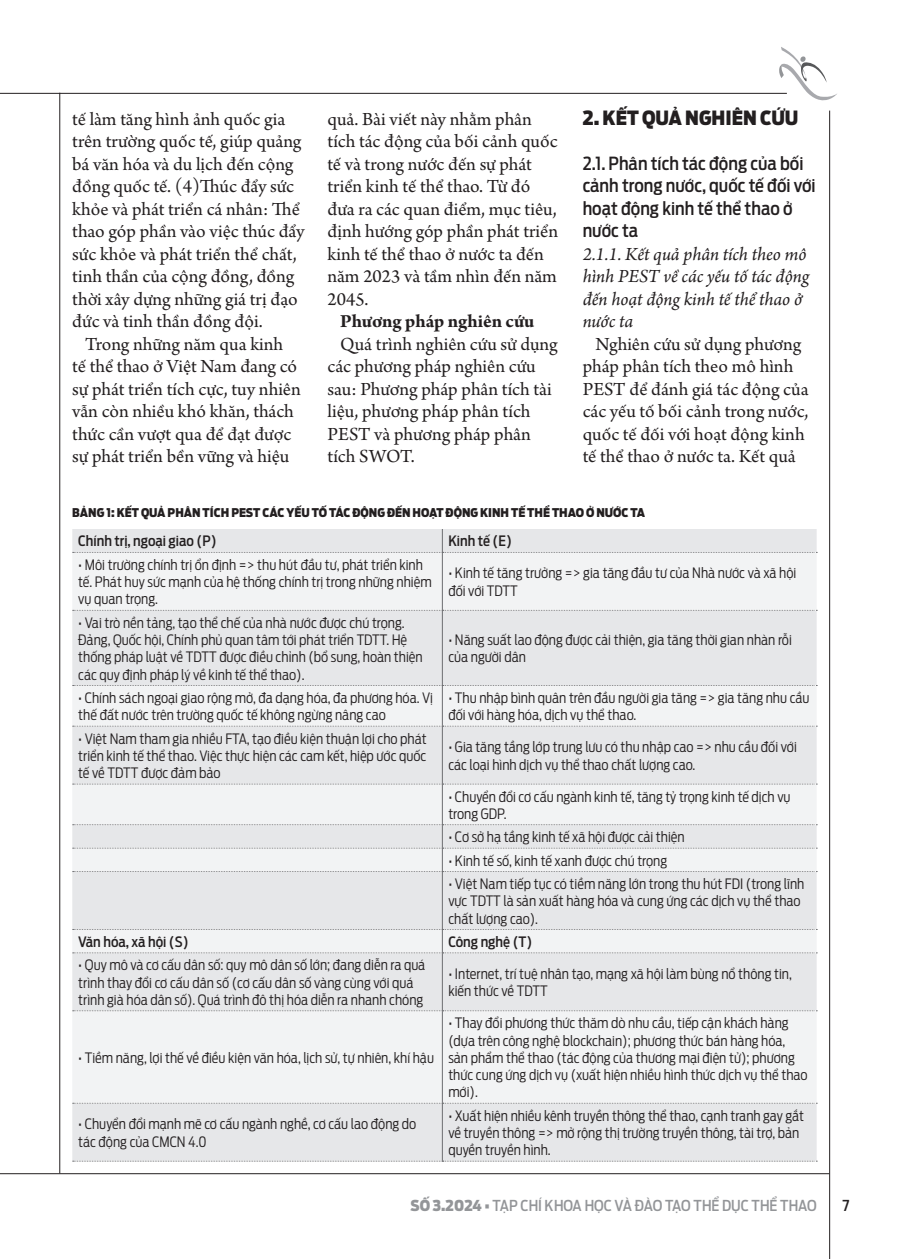
<style>
.page{position:relative;width:906px;height:1259px;background:#fff}
.page>*{position:absolute;margin:0;border:0;box-sizing:border-box;transform-origin:0 0}
.t1{font:19.5px/22.5px "Arno Pro";color:#231f20}
.t2{font:italic 19.5px/22.5px "Arno Pro";letter-spacing:-.005em;color:#231f20}
.t3{font:700 19.5px "Arno Pro";letter-spacing:-.005em;color:#231f20}
.t4{font:900 19.5px "Antenna Cond";color:#231f20}
.t5{font:500 18px/22.5px "Antenna Cond";color:#231f20}
.t6{font:500 15px "Antenna Cond";color:#939598}
.t7{font:500 15px "Antenna Cond";color:#231f20}
.t8{font:300 14.25px/17.2px "Antenna Cond";color:#231f20}
.t9{font:500 14.25px "Antenna Cond";color:#231f20}
.t10{font:900 12px "Antenna Cond";color:#231f20}
.s1{font-weight:900}
</style>
<div class="page">
<hr style="left:0;top:93px;width:787px;height:1px;background:#231f20">
<hr style="left:0;top:1173px;width:829px;height:1px;background:#231f20">
<hr style="left:829px;top:111px;width:1px;height:1148px;background:#231f20">
<hr style="left:59px;top:93px;width:1px;height:1080px;background:#231f20">
<svg style="left:779px;top:47px;width:58px;height:54px"></svg>
<div style="left:72px;top:529px;width:744px;height:632px;background:#e6e7e9"></div>
<svg style="left:72px;top:552px;width:744px;height:551px;fill:#e6e7e9"></svg>
<hr style="left:442px;top:553px;width:1px;height:57px;background:#6c6d70">
<hr style="left:442px;top:611px;width:1px;height:74px;background:#6c6d70">
<hr style="left:442px;top:686px;width:1px;height:40px;background:#6c6d70">
<hr style="left:442px;top:726px;width:1px;height:57px;background:#6c6d70">
<hr style="left:442px;top:784px;width:1px;height:40px;background:#6c6d70">
<hr style="left:442px;top:872px;width:1px;height:57px;background:#6c6d70">
<hr style="left:442px;top:953px;width:1px;height:57px;background:#6c6d70">
<hr style="left:442px;top:1011px;width:1px;height:91px;background:#6c6d70">
<hr style="left:442px;top:1103px;width:1px;height:57px;background:#6c6d70">
<div style="left:73px;top:529px;width:744px;height:24px;background:#e6e7e9"></div>
<svg style="left:73px;top:610px;width:744px;height:1px"></svg>
<svg style="left:73px;top:685px;width:744px;height:1px"></svg>
<svg style="left:73px;top:726px;width:744px;height:1px"></svg>
<svg style="left:73px;top:783px;width:744px;height:1px"></svg>
<svg style="left:73px;top:824px;width:744px;height:48px"></svg>
<svg style="left:73px;top:929px;width:744px;height:24px"></svg>
<svg style="left:73px;top:1010px;width:744px;height:1px"></svg>
<svg style="left:73px;top:1102px;width:744px;height:1px"></svg>
<svg style="left:73px;top:1160px;width:744px;height:1px"></svg>
<p class="t1" style="left:72px;top:108px;width:234px">tế làm tăng hình ảnh quốc gia trên trường quốc tế, giúp quảng bá văn hóa và du lịch đến cộng đồng quốc tế. (4)Thúc đẩy sức khỏe và phát triển cá nhân: Thể thao góp phần vào việc thúc đẩy sức khỏe và phát triển thể chất, tinh thần của cộng đồng, đồng thời xây dựng những giá trị đạo đức và tinh thần đồng đội.</p>
<h1 class="t1" style="left:72px;top:333px;width:230px;text-align:center">Trong những năm qua kinh<br>tế thể thao ở Việt Nam đang có sự phát triển tích cực, tuy nhiên vẫn còn nhiều khó khăn, thách thức cần vượt qua để đạt được sự phát triển bền vững và hiệu</h1>
<h1 class="t1" style="left:327px;top:108px;width:232px">quả. Bài viết này nhằm phân tích tác động của bối cảnh quốc tế và trong nước đến sự phát triển kinh tế thể thao. Từ đó đưa ra các quan điểm, mục tiêu, định hướng góp phần phát triển kinh tế thể thao ở nước ta đến năm 2023 và tầm nhìn đến năm<br>2045.</h1>
<h1 class="t3" style="left:340px;top:310px;width:195px">Phương pháp nghiên cứu</h1>
<h1 class="t1" style="left:327px;top:334px;width:232px;text-indent:13px">Quá trình nghiên cứu sử dụng các phương pháp nghiên cứu sau: Phương pháp phân tích tài liệu, phương pháp phân tích<br>PEST và phương pháp phân tích SWOT.</h1>
<h1 class="t4" style="left:583px;top:103px;width:217px">2. KẾT QUẢ NGHIÊN CỨU</h1>
<p class="t5" style="left:583px;top:151px;width:234px">2.1. Phân tích tác động của bối cảnh trong nước, quốc tế đối với hoạt động kinh tế thể thao ở nước ta</p>
<h1 class="t2" style="left:583px;top:243px;width:228px">2.1.1. Kết quả phân tích theo mô hình PEST về các yếu tố tác động đến hoạt động kinh tế thể thao ở nước ta</h1>
<h1 class="t1" style="left:583px;top:333px;width:227px;text-indent:13px">Nghiên cứu sử dụng phương pháp phân tích theo mô hình<br>PEST để đánh giá tác động của các yếu tố bối cảnh trong nước, quốc tế đối với hoạt động kinh tế thể thao ở nước ta. Kết quả</h1>
<p class="t10" style="left:72px;top:504px;width:574px">BẢNG 1: KẾT QUẢ PHÂN TÍCH PEST CÁC YẾU TỐ TÁC ĐỘNG ĐẾN HOẠT ĐỘNG KINH TẾ THỂ THAO Ở NƯỚC TA</p>
<p class="t9" style="left:78px;top:532px;width:140px">Chính trị, ngoại giao (P)</p>
<p class="t9" style="left:448px;top:532px;width:65px">Kinh tế (E)</p>
<p class="t8" style="left:78px;top:555px;width:355px">• Môi trường chính trị ổn định =&gt; thu hút đầu tư, phát triển kinh tế. Phát huy sức mạnh của hệ thống chính trị trong những nhiệm vụ quan trọng.</p>
<p class="t8" style="left:448px;top:564px;width:349px">• Kinh tế tăng trưởng =&gt; gia tăng đầu tư của Nhà nước và xã hội đối với TDTT</p>
<p class="t8" style="left:78px;top:613px;width:346px">• Vai trò nền tảng, tạo thể chế của nhà nước được chú trọng.<br>Đảng, Quốc hội, Chính phủ quan tâm tới phát triển TDTT. Hệ thống pháp luật về TDTT được điều chỉnh (bổ sung, hoàn thiện các quy định pháp lý về kinh tế thể thao).</p>
<p class="t8" style="left:448px;top:631px;width:345px">• Năng suất lao động được cải thiện, gia tăng thời gian nhàn rỗi của người dân</p>
<p class="t8" style="left:78px;top:688px;width:356px">• Chính sách ngoại giao rộng mở, đa dạng hóa, đa phương hóa. Vị thế đất nước trên trường quốc tế không ngừng nâng cao</p>
<p class="t8" style="left:448px;top:688px;width:363px">• Thu nhập bình quân trên đầu người gia tăng =&gt; gia tăng nhu cầu đối với hàng hóa, dịch vụ thể thao.</p>
<p class="t8" style="left:78px;top:729px;width:350px;text-align:justify">• Việt Nam tham gia nhiều FTA, tạo điều kiện thuận lợi cho phát triển kinh tế thể thao. Việc thực hiện các cam kết, hiệp ước quốc tế về TDTT được đảm bảo</p>
<p class="t8" style="left:448px;top:738px;width:350px">• Gia tăng tầng lớp trung lưu có thu nhập cao =&gt; nhu cầu đối với các loại hình dịch vụ thể thao chất lượng cao.</p>
<p class="t8" style="left:448px;top:787px;width:344px">• Chuyển đổi cơ cấu ngành kinh tế, tăng tỷ trọng kinh tế dịch vụ trong GDP.</p>
<p class="t8" style="left:448px;top:828px;width:238px">• Cơ sở hạ tầng kinh tế xã hội được cải thiện</p>
<p class="t8" style="left:448px;top:851px;width:220px">• Kinh tế số, kinh tế xanh được chú trọng</p>
<p class="t8" style="left:448px;top:874px;width:357px">• Việt Nam tiếp tục có tiềm năng lớn trong thu hút FDI (trong lĩnh vực TDTT là sản xuất hàng hóa và cung ứng các dịch vụ thể thao chất lượng cao).</p>
<p class="t9" style="left:78px;top:932px;width:112px">Văn hóa, xã hội (S)</p>
<p class="t9" style="left:448px;top:932px;width:86px">Công nghệ (T)</p>
<p class="t8" style="left:78px;top:956px;width:348px">• Quy mô và cơ cấu dân số: quy mô dân số lớn; đang diễn ra quá trình thay đổi cơ cấu dân số (cơ cấu dân số vàng cùng với quá trình già hóa dân số). Quá trình đô thị hóa diễn ra nhanh chóng</p>
<p class="t8" style="left:448px;top:964px;width:345px">• Internet, trí tuệ nhân tạo, mạng xã hội làm bùng nổ thông tin, kiến thức về TDTT</p>
<p class="t8" style="left:78px;top:1048px;width:357px">• Tiềm năng, lợi thế về điều kiện văn hóa, lịch sử, tự nhiên, khí hậu</p>
<p class="t8" style="left:448px;top:1014px;width:361px">• Thay đổi phương thức thăm dò nhu cầu, tiếp cận khách hàng (dựa trên công nghệ blockchain); phương thức bán hàng hóa, sản phẩm thể thao (tác động của thương mại điện tử); phương thức cung ứng dịch vụ (xuất hiện nhiều hình thức dịch vụ thể thao mới).</p>
<p class="t8" style="left:78px;top:1115px;width:340px">• Chuyển đổi mạnh mẽ cơ cấu ngành nghề, cơ cấu lao động do tác động của CMCN 4.0</p>
<p class="t8" style="left:448px;top:1106px;width:357px">• Xuất hiện nhiều kênh truyền thông thể thao, cạnh tranh gay gắt về truyền thông =&gt; mở rộng thị trường truyền thông, tài trợ, bản quyền truyền hình.</p>
<p class="t6" style="left:410px;top:1196px;width:407px"><span class="s1">SỐ 3.2024 •</span> TẠP CHÍ KHOA HỌC VÀ ĐÀO TẠO THỂ DỤC THỂ THAO</p>
<p class="t7" style="left:842px;top:1196px;width:8px">7</p>
</div>
